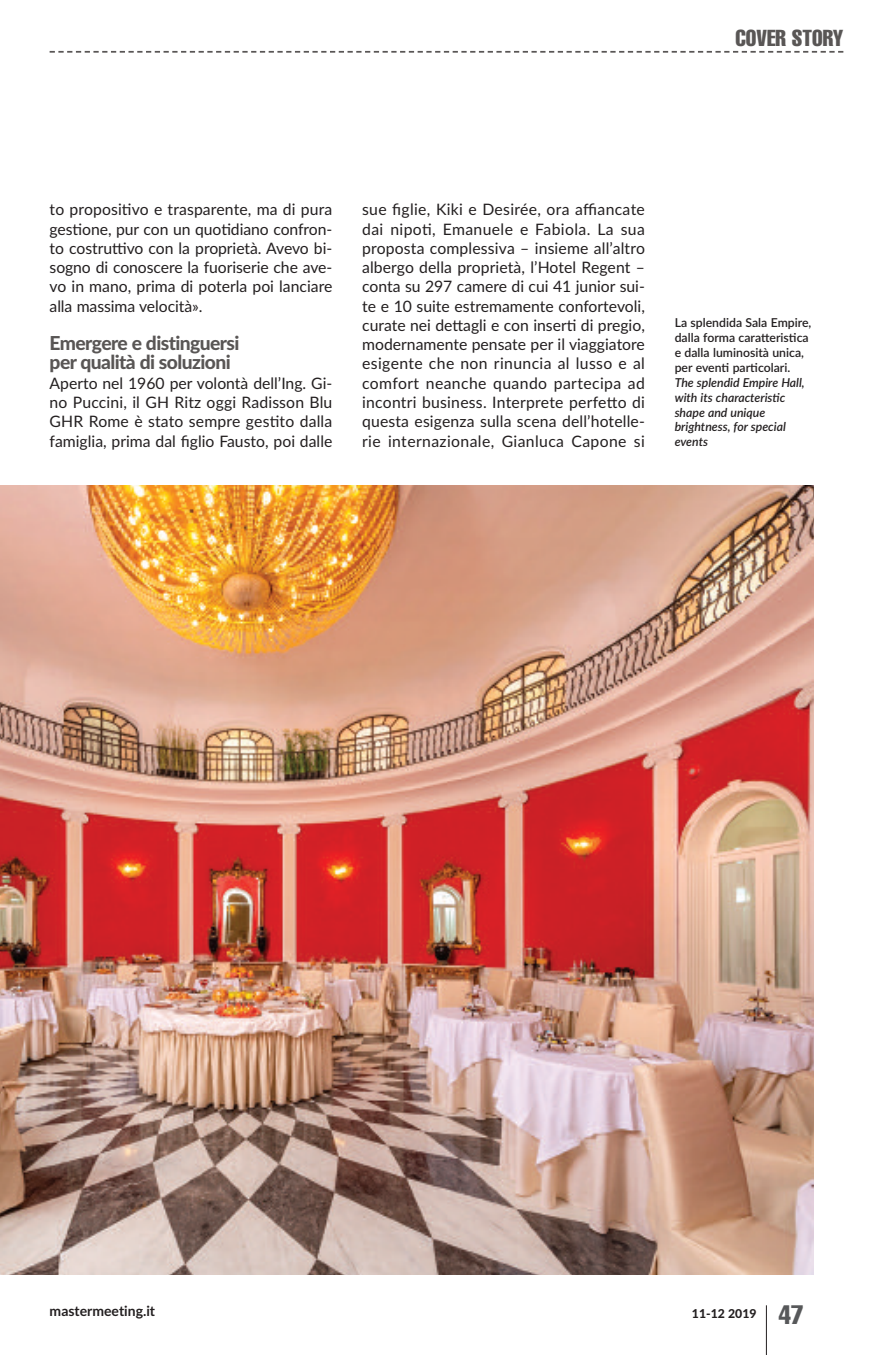
<style>
.page{position:relative;width:893px;height:1355px;background:#fff}
.page>*{position:absolute;margin:0;border:0;box-sizing:border-box;transform-origin:0 0}
.t1{font:extra-condensed 22.75px "Helvetica";color:#595655}
.t2{font:800 19.25px/19.2px "Lato";letter-spacing:-.03em;color:#595655}
.t3{font:15.75px/19.2px "Lato";color:#231f20;text-align:justify}
.t4{font:700 14px "Lato";color:#231f20}
.t5{font:600 12.25px/14.9px "Lato";color:#231f20}
.t6{font:italic 600 12.25px/14.9px "Lato";color:#231f20}
.t7{font:800 12.25px "Lato";color:#231f20}
.s1{font-family:"Helvetica";font-weight:400;font-stretch:extra-condensed;font-size:26.25px;color:#57585a}
</style>
<div class="page">
<hr style="left:766px;top:1305px;width:1px;height:49px;background:#231f20">
<svg style="left:50px;top:51px;width:793px;height:2px"></svg>
<img style="left:0;top:485px;width:814px;height:789px">
<h1 class="t1" style="left:735px;top:30px;width:109px">COVER STORY</h1>
<p class="t3" style="left:50px;top:200px;width:284px">to propositivo e trasparente, ma di pura gestione, pur con un quotidiano confron&shy;to costruttivo con la proprietà. Avevo bi&shy;sogno di conoscere la fuoriserie che ave&shy;vo in mano, prima di poterla poi lanciare alla massima velocità».</p>
<p class="t2" style="left:50px;top:334px;width:191px">emergere e distinguersi per qualità di soluzioni</p>
<p class="t3" style="left:50px;top:373px;width:284px">Aperto nel 1960 per volontà dell’Ing. Gi&shy;no Puccini, il GH Ritz oggi Radisson Blu GHR Rome è stato sempre gestito dalla famiglia, prima dal figlio Fausto, poi dalle</p>
<p class="t3" style="left:362px;top:200px;width:284px">sue figlie, Kiki e Desirée, ora affiancate dai nipoti, Emanuele e Fabiola. La sua proposta complessiva – insieme all’altro albergo della proprietà, l’Hotel Regent – conta su 297 camere di cui 41 junior sui&shy;te e 10 suite estremamente confortevoli, curate nei dettagli e con inserti di pregio, modernamente pensate per il viaggiatore esigente che non rinuncia al lusso e al comfort neanche quando partecipa ad incontri business. Interprete perfetto di questa esigenza sulla scena dell’hotelle&shy;rie internazionale, Gianluca Capone si</p>
<p class="t5" style="left:675px;top:315px;width:138px">La splendida Sala Empire, dalla forma caratteristica e dalla luminosità unica, per eventi particolari.</p>
<p class="t6" style="left:675px;top:375px;width:132px">The splendid Empire Hall, with its characteristic shape and unique brightness, for special events</p>
<p class="t4" style="left:50px;top:1302px;width:107px">mastermeeting.it</p>
<p class="t7" style="left:692px;top:1306px;width:113px">11-12 2019 <span class="s1">47</span></p>
</div>
